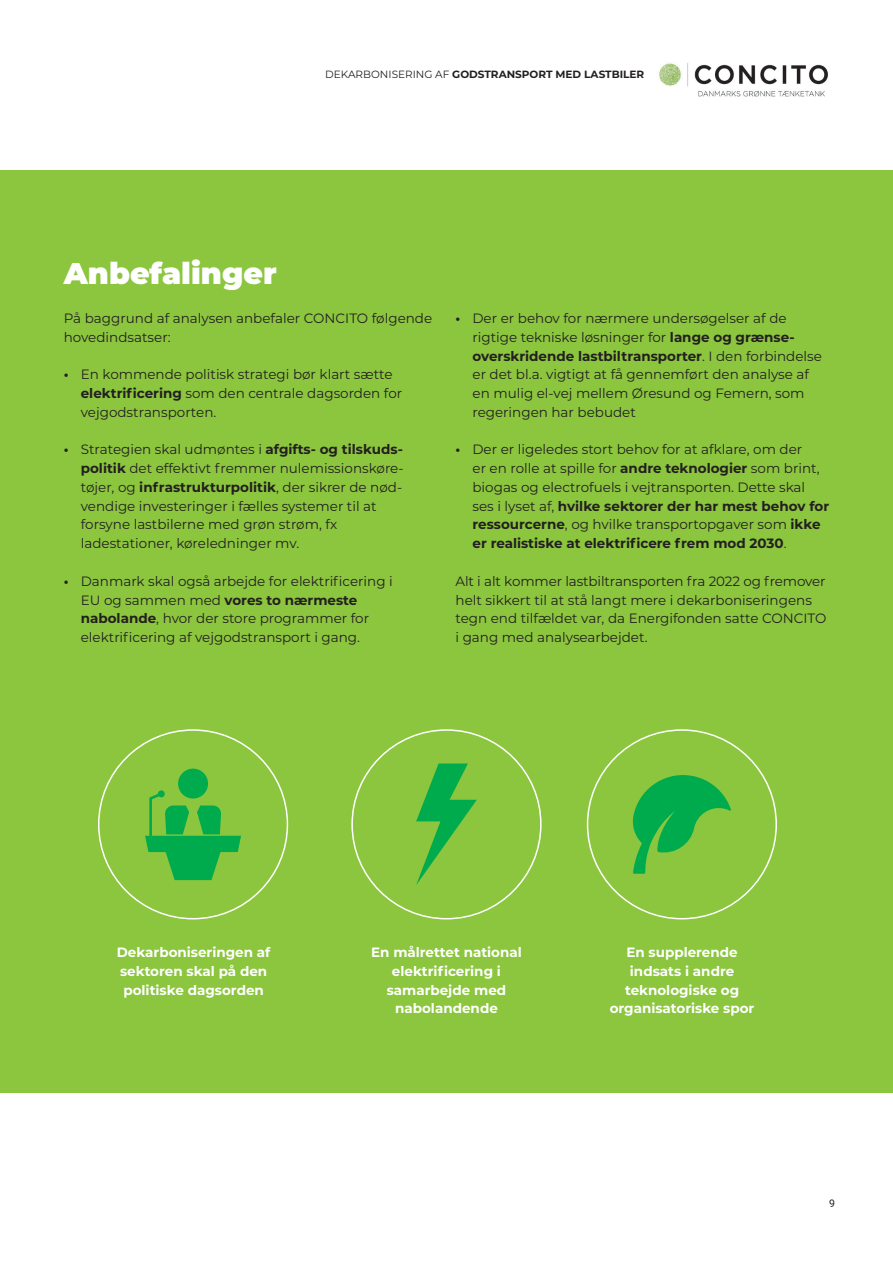
<style>
.page{position:relative;width:893px;height:1263px;background:#fff}
.page>*{position:absolute;margin:0;border:0;box-sizing:border-box;transform-origin:0 0}
.t1{font:900 30px "Montserrat";color:#fff}
.t2{font:13.5px/18.8px "Montserrat";color:#231f20}
.t3{font:700 13.5px/18.8px "Montserrat";color:#fff;text-align:center}
.t4{font:700 13.5px "Montserrat";color:#231f20}
.t5{font:700 10.5px "Montserrat";color:#231f20}
.t6{font:10.5px "Roboto";color:#231f20}
.s1{font-weight:400}
.s2{font-weight:700}
</style>
<div class="page">
<div style="left:0;top:170px;width:893px;height:923px;background:#8bc63e"></div>
<div style="left:178px;top:769px;width:30px;height:29px;background:#00ab4d;border-radius:50%"></div>
<svg style="left:145px;top:790px;width:96px;height:90px"></svg>
<svg style="left:416px;top:763px;width:61px;height:122px"></svg>
<svg style="left:632px;top:775px;width:99px;height:99px"></svg>
<img style="left:659px;top:63px;width:169px;height:34px">
<p class="t5" style="left:325px;top:67px;width:321px"><span class="s1">DEKARBONISERING AF</span> GODSTRANSPORT MED LASTBILER</p>
<p class="t1" style="left:64px;top:251px;width:214px">Anbefalinger</p>
<p class="t2" style="left:64px;top:309px;width:370px">På baggrund af analysen anbefaler CONCITO følgende hovedindsatser:</p>
<p class="t2" style="left:64px;top:365px;width:330px"><span class="s2">•</span> En kommende politisk strategi bør klart sætte</p>
<p class="t2" style="left:81px;top:384px;width:323px"><span class="s2">elektrificering</span> som den centrale dagsorden for</p>
<p class="t2" style="left:81px;top:402px;width:137px">vejgodstransporten.</p>
<p class="t2" style="left:64px;top:440px;width:341px"><span class="s2">•</span> Strategien skal udmøntes i <span class="s2">afgifts- og tilskuds-</span></p>
<p class="t2" style="left:81px;top:459px;width:324px"><span class="s2">politik</span> det effektivt fremmer nulemissionskøre-</p>
<p class="t2" style="left:81px;top:477px;width:323px">tøjer, og <span class="s2">infrastrukturpolitik</span>, der sikrer de nød-</p>
<p class="t2" style="left:81px;top:496px;width:297px">vendige investeringer i fælles systemer til at</p>
<p class="t2" style="left:81px;top:515px;width:258px">forsyne lastbilerne med grøn strøm, fx</p>
<p class="t2" style="left:81px;top:534px;width:220px">ladestationer, køreledninger mv.</p>
<p class="t2" style="left:64px;top:571px;width:330px"><span class="s2">•</span> Danmark skal også arbejde for elektrificering i</p>
<p class="t4" style="left:81px;top:590px;width:278px"><span class="s1">EU og sammen med</span> vores to nærmeste</p>
<p class="t2" style="left:81px;top:609px;width:290px"><span class="s2">nabolande</span>, hvor der store programmer for</p>
<p class="t2" style="left:81px;top:627px;width:281px">elektrificering af vejgodstransport i gang.</p>
<p class="t2" style="left:455px;top:309px;width:333px"><span class="s2">•</span> Der er behov for nærmere undersøgelser af de</p>
<p class="t2" style="left:472px;top:327px;width:324px">rigtige tekniske løsninger for <span class="s2">lange og grænse-</span></p>
<p class="t4" style="left:472px;top:346px;width:351px">overskridende lastbiltransporter<span class="s1">. I den forbindelse</span></p>
<p class="t2" style="left:472px;top:365px;width:338px">er det bl.a. vigtigt at få gennemført den analyse af</p>
<p class="t2" style="left:472px;top:384px;width:334px">en mulig el-vej mellem Øresund og Femern, som</p>
<p class="t2" style="left:472px;top:402px;width:165px">regeringen har bebudet</p>
<p class="t2" style="left:455px;top:440px;width:348px"><span class="s2">•</span> Der er ligeledes stort behov for at afklare, om der</p>
<p class="t2" style="left:472px;top:459px;width:349px">er en rolle at spille for <span class="s2">andre teknologier</span> som brint,</p>
<p class="t2" style="left:472px;top:477px;width:334px">biogas og electrofuels i vejtransporten. Dette skal</p>
<p class="t4" style="left:472px;top:496px;width:358px"><span class="s1">ses i lyset af,</span> hvilke sektorer der har mest behov for</p>
<p class="t2" style="left:472px;top:515px;width:350px"><span class="s2">ressourcerne</span>, og hvilke transportopgaver som <span class="s2">ikke</span></p>
<p class="t4" style="left:472px;top:534px;width:316px">er realistiske at elektrificere frem mod 2030<span class="s1">.</span></p>
<p class="t2" style="left:455px;top:571px;width:372px">Alt i alt kommer lastbiltransporten fra 2022 og fremover</p>
<p class="t2" style="left:455px;top:590px;width:373px">helt sikkert til at stå langt mere i dekarboniseringens tegn end tilfældet var, da Energifonden satte CONCITO i gang med analysearbejdet.</p>
<p class="t3" style="left:117px;top:942px;width:155px">Dekarboniseringen af</p>
<p class="t3" style="left:120px;top:961px;width:149px;text-align:left">sektoren skal på den politiske dagsorden</p>
<p class="t3" style="left:371px;top:942px;width:152px">En målrettet national</p>
<p class="t3" style="left:387px;top:961px;width:121px">elektrificering i samarbejde med</p>
<p class="t3" style="left:395px;top:998px;width:104px">nabolandende</p>
<p class="t3" style="left:610px;top:942px;width:146px">En supplerende indsats i andre teknologiske og organisatoriske spor</p>
<p class="t6" style="left:829px;top:1196px;width:7px">9</p>
</div>
